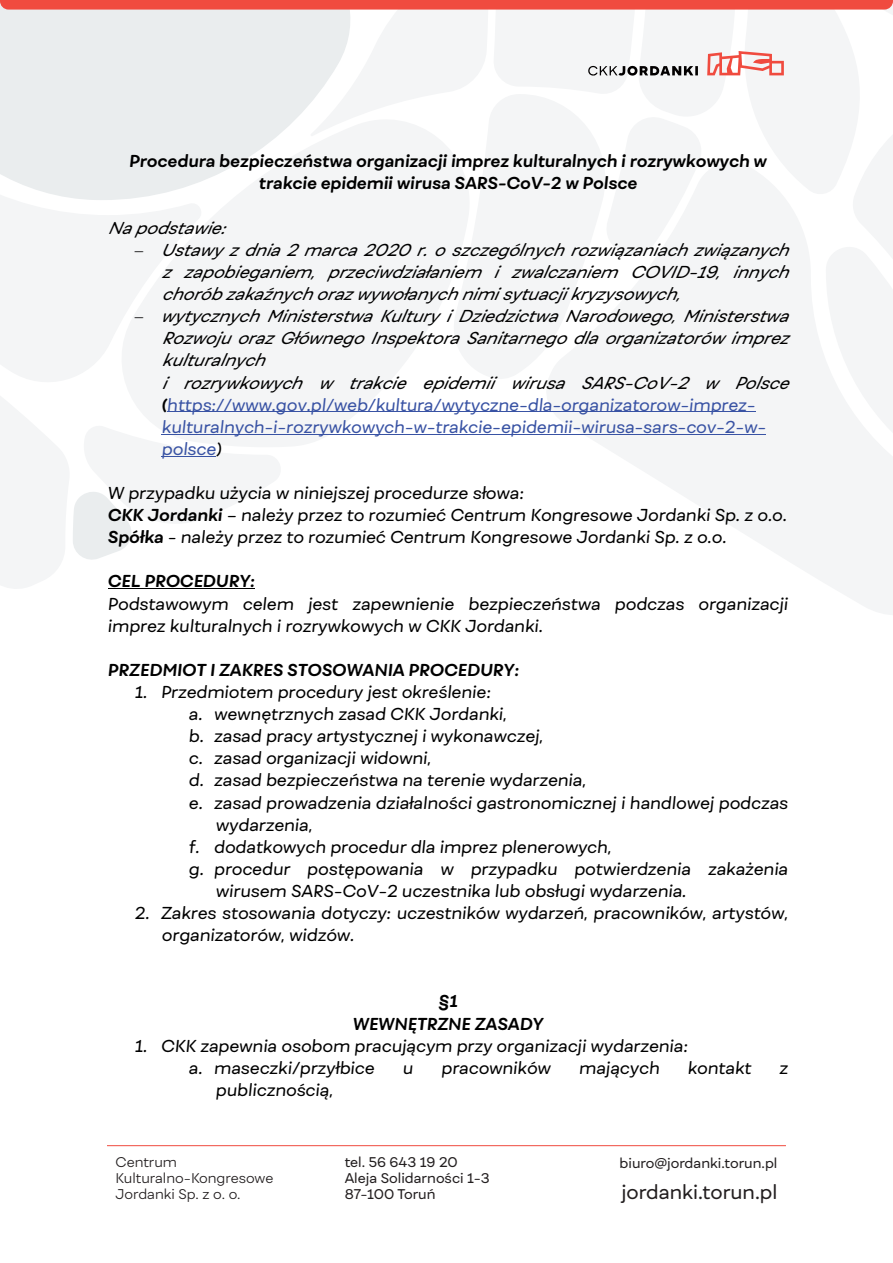
<style>
.page{position:relative;width:893px;height:1263px;background:#fff}
.page>*{position:absolute;margin:0;border:0;box-sizing:border-box;transform-origin:0 0}
.t1{font:19.05px "Fibra One";color:#231f20}
.t2{font:italic 16.5px/22px "Fibra One";color:#000}
.t3{font:italic 700 16.5px/21.9px "Fibra One";color:#000;text-align:center}
.t4{font:13.5px/16.2px "Fibra One";color:#231f20}
.t5{font:300 13.5px/16.2px "Fibra One";color:#231f20}
.s1{font-weight:700}
.s2{color:#3953a4}
</style>
<div class="page">
<hr style="left:107px;top:1145px;width:679px;height:1px;background:#f04b3f">
<svg style="left:0;top:0;width:893px;height:594px"></svg>
<p class="t3" style="left:129px;top:150px;width:639px">Procedura bezpieczeństwa organizacji imprez kulturalnych i rozrywkowych w trakcie epidemii wirusa SARS-CoV-2 w Polsce</p>
<p class="t2" style="left:161px;top:216px;width:636px;text-indent:-53px">Napodstawie:<br>Ustawyzdnia2marca2020r.oszczególnychrozwiązaniachzwiązanych z zapobieganiem, przeciwdziałaniem i zwalczaniem COVID-19, innych choróbzakaźnychorazwywołanychnimisytuacjikryzysowych, wytycznychMinisterstwaKulturyiDziedzictwaNarodowego,Ministerstwa RozwojuorazGłównegoInspektoraSanitarnegodlaorganizatorów imprez kulturalnych<br>i rozrywkowych w trakcie epidemii wirusa SARS-CoV-2 w Polsce <span class="s1">(</span><span class="s2">https://www.gov.pl/web/kultura/wytyczne-dla-organizatorow-imprez&shy;kulturalnych-i-rozrywkowych-w-trakcie-epidemii-wirusa-sars-cov-2-w&shy;polsce</span>)</p>
<p class="t2" style="left:108px;top:482px;width:681px">W przypadku użycia w niniejszej procedurze słowa:<br><span class="s1">CKK Jordanki</span> – należy przez to rozumieć Centrum Kongresowe Jordanki Sp. z o.o.<br><span class="s1">Spółka</span> - należy przez to rozumieć Centrum Kongresowe Jordanki Sp. z o.o.</p>
<p class="t3" style="left:108px;top:570px;width:149px">CEL PROCEDURY:</p>
<p class="t2" style="left:108px;top:592px;width:682px">Podstawowym celem jest zapewnienie bezpieczeństwa podczas organizacji imprez kulturalnych i rozrywkowych w CKK Jordanki.</p>
<p class="t3" style="left:108px;top:659px;width:413px">PRZEDMIOT I ZAKRES STOSOWANIA PROCEDURY:</p>
<p class="t2" style="left:135px;top:681px;width:357px">1. Przedmiotem procedury jest określenie:</p>
<p class="t2" style="left:189px;top:703px;width:319px">a. wewnętrznych zasad CKK Jordanki,</p>
<p class="t2" style="left:189px;top:725px;width:356px">b. zasad pracy artystycznej i wykonawczej,</p>
<p class="t2" style="left:189px;top:747px;width:244px">c. zasad organizacji widowni,</p>
<p class="t2" style="left:189px;top:769px;width:399px">d. zasad bezpieczeństwa na terenie wydarzenia,</p>
<p class="t2" style="left:189px;top:791px;width:601px">e. zasad prowadzenia działalności gastronomicznej i handlowej podczas</p>
<p class="t2" style="left:216px;top:813px;width:98px">wydarzenia,</p>
<p class="t2" style="left:189px;top:835px;width:424px">f. dodatkowych procedur dla imprez plenerowych,</p>
<p class="t2" style="left:189px;top:858px;width:601px">g. procedur postępowania w przypadku potwierdzenia zakażenia</p>
<p class="t2" style="left:216px;top:880px;width:472px">wirusem SARS-CoV-2 uczestnika lub obsługi wydarzenia.</p>
<p class="t2" style="left:162px;top:902px;width:628px;text-indent:-27px">2. Zakres stosowania dotyczy: uczestników wydarzeń, pracowników, artystów, organizatorów, widzów.</p>
<p class="t3" style="left:352px;top:990px;width:192px;line-height:22.4px">§1<br>WEWNĘTRZNE ZASADY</p>
<p class="t2" style="left:189px;top:1034px;width:501px;text-indent:-54px">1. CKK zapewnia osobom pracującym przy organizacji wydarzenia: a. maseczki/przyłbice</p>
<p class="t2" style="left:403px;top:1057px;width:12px">u</p>
<p class="t2" style="left:441px;top:1057px;width:111px">pracowników</p>
<p class="t2" style="left:579px;top:1057px;width:82px">mających</p>
<p class="t2" style="left:687px;top:1057px;width:65px">kontakt</p>
<p class="t2" style="left:779px;top:1057px;width:10px">z</p>
<p class="t2" style="left:216px;top:1079px;width:119px">publicznością,</p>
<p class="t5" style="left:116px;top:1153px;width:159px">Centrum<br>Kulturalno-Kongresowe<br>Jordanki Sp. z o. o.</p>
<p class="t4" style="left:345px;top:1153px;width:147px">tel. 56 643 19 20<br>Aleja Solidarności 1-3<br>87-100 Toruń</p>
<p class="t4" style="left:620px;top:1154px;width:159px">biuro@jordanki.torun.pl</p>
<p class="t1" style="left:621px;top:1180px;width:158px">jordanki.torun.pl</p>
</div>
